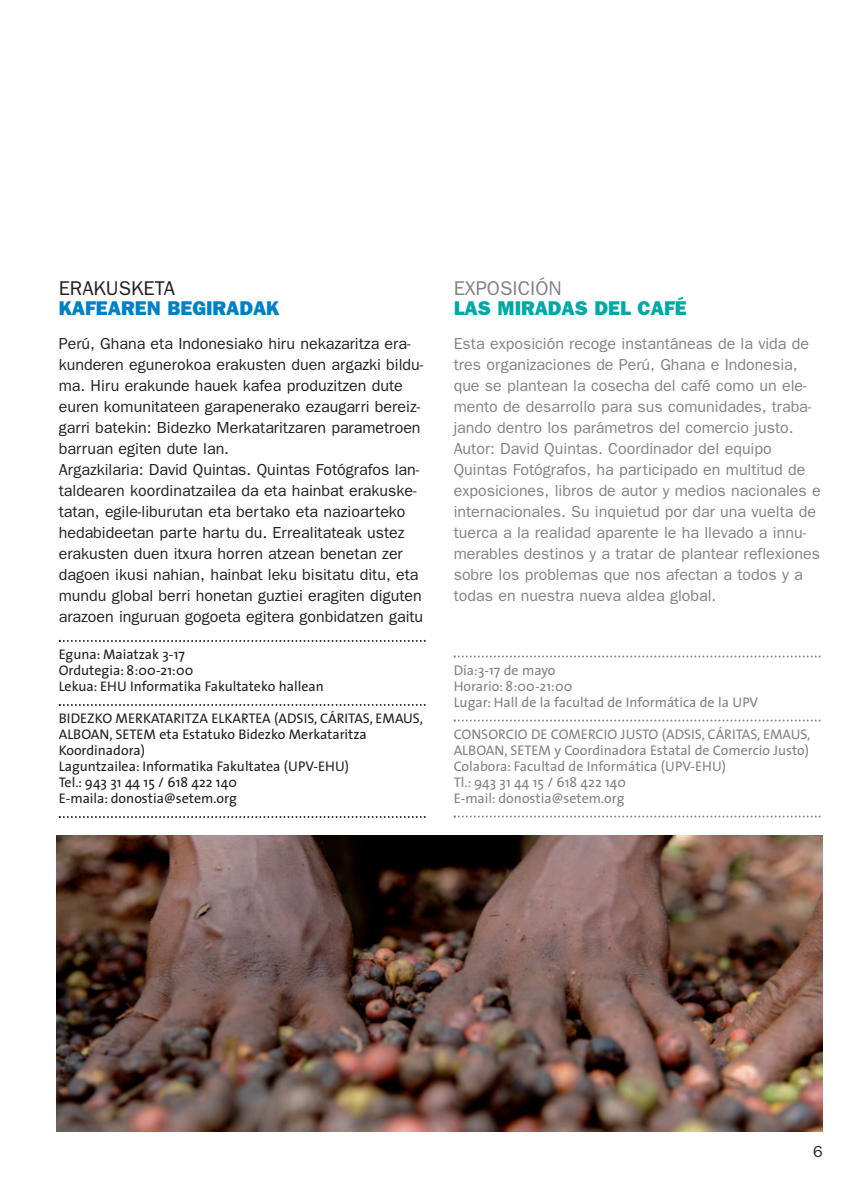
<style>
.page{position:relative;width:851px;height:1191px;background:#fff}
.page>*{position:absolute;margin:0;border:0;box-sizing:border-box;transform-origin:0 0}
.t1{font:800 20px "Franklin Gothic";color:#0080c5}
.t2{font:800 20px "Franklin Gothic";color:#00a9a5}
.t3{font:20px "Franklin Gothic";color:#231f20}
.t4{font:20px "Franklin Gothic";color:#808285}
.t5{font:16px/21px "Franklin Gothic";color:#231f20}
.t6{font:16px/21px "Franklin Gothic";color:#808285}
.t7{font:14px/16px "The Sans";color:#231f20}
.t8{font:14px/16px "The Sans";color:#808285}
</style>
<div class="page">
<img style="left:57px;top:835px;width:765px;height:296px">
<svg style="left:59px;top:640px;width:366px;height:2px"></svg>
<svg style="left:59px;top:704px;width:366px;height:2px"></svg>
<svg style="left:59px;top:816px;width:366px;height:2px"></svg>
<svg style="left:453px;top:655px;width:367px;height:2px"></svg>
<svg style="left:453px;top:719px;width:367px;height:2px"></svg>
<svg style="left:453px;top:815px;width:367px;height:2px"></svg>
<p class="t3" style="left:59px;top:276px;width:118px">ERAKUSKETA</p>
<p class="t1" style="left:59px;top:296px;width:222px">KAFEAREN BEGIRADAK</p>
<p class="t5" style="left:59px;top:333px;width:366px">Perú, Ghana eta Indonesiako hiru nekazaritza era&shy;kunderen egunerokoa erakusten duen argazki bildu&shy;ma. Hiru erakunde hauek kafea produzitzen dute euren komunitateen garapenerako ezaugarri bereiz&shy;garri batekin: Bidezko Merkataritzaren parametroen barruan egiten dute lan.<br>Argazkilaria: David Quintas. Quintas Fotógrafos lan&shy;taldearen koordinatzailea da eta hainbat erakuske&shy;tatan, egile-liburutan eta bertako eta nazioarteko hedabideetan parte hartu du. Errealitateak ustez erakusten duen itxura horren atzean benetan zer dagoen ikusi nahian, hainbat leku bisitatu ditu, eta mundu global berri honetan guztiei eragiten diguten arazoen inguruan gogoeta egitera gonbidatzen gaitu</p>
<p class="t7" style="left:59px;top:647px;width:266px">Eguna: Maiatzak 3-17<br>Ordutegia: 8:00-21:00<br>Lekua: EHU Informatika Fakultateko hallean</p>
<p class="t7" style="left:59px;top:711px;width:365px">BIDEZKO MERKATARITZA ELKARTEA (ADSIS, CÁRITAS, EMAUS, ALBOAN, SETEM eta Estatuko Bidezko Merkataritza Koordinadora)<br>Laguntzailea: Informatika Fakultatea (UPV-EHU)<br>Tel.: 943 31 44 15 / 618 422 140<br>E-maila: donostia@setem.org</p>
<p class="t4" style="left:453px;top:276px;width:109px">EXPOSICIÓN</p>
<p class="t2" style="left:453px;top:296px;width:234px">LAS MIRADAS DEL CAFÉ</p>
<p class="t6" style="left:453px;top:333px;width:368px">Esta exposición recoge instantáneas de la vida de tres organizaciones de Perú, Ghana e Indonesia, que se plantean la cosecha del café como un ele&shy;mento de desarrollo para sus comunidades, traba&shy;jando dentro los parámetros del comercio justo.<br>Autor: David Quintas. Coordinador del equipo Quintas Fotógrafos, ha participado en multitud de exposiciones, libros de autor y medios nacionales e internacionales. Su inquietud por dar una vuelta de tuerca a la realidad aparente le ha llevado a innu&shy;merables destinos y a tratar de plantear reflexiones sobre los problemas que nos afectan a todos y a todas en nuestra nueva aldea global.</p>
<p class="t8" style="left:453px;top:663px;width:306px">Día:3-17 de mayo<br>Horario: 8:00-21:00<br>Lugar: Hall de la facultad de Informática de la UPV</p>
<p class="t8" style="left:453px;top:727px;width:358px">CONSORCIO DE COMERCIO JUSTO (ADSIS, CÁRITAS, EMAUS, ALBOAN, SETEM y Coordinadora Estatal de Comercio Justo)<br>Colabora: Facultad de Informática (UPV-EHU)<br>Tl.: 943 31 44 15 / 618 422 140<br>E-mail: donostia@setem.org</p>
<p class="t5" style="left:812px;top:1140px;width:11px">6</p>
</div>
